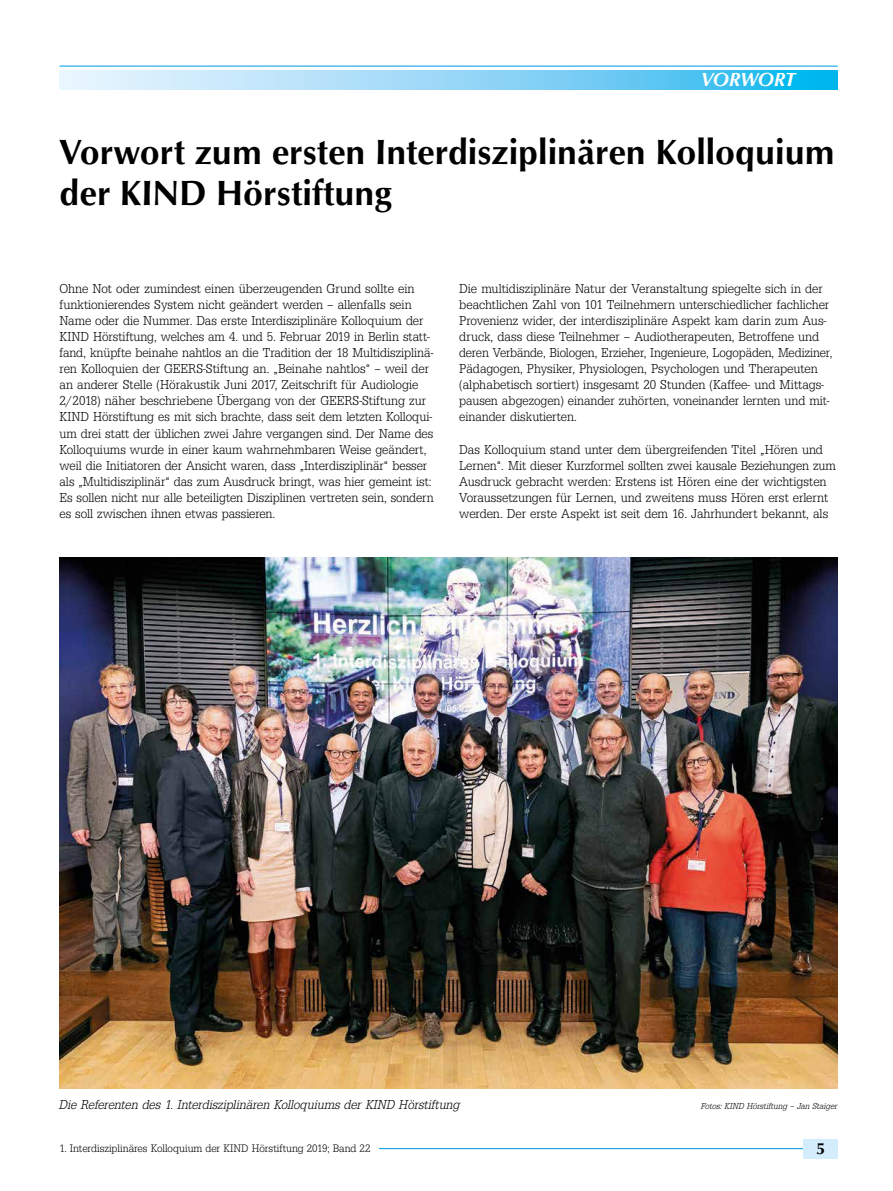
<style>
.page{position:relative;width:893px;height:1191px;background:#fff}
.page>*{position:absolute;margin:0;border:0;box-sizing:border-box;transform-origin:0 0}
.t1{font:700 36px/40.5px "Opus";color:#000}
.t2{font:italic 700 19.5px "Opus";letter-spacing:-.015em;color:#fff}
.t3{font:700 16.5px "Opus";color:#000}
.t4{font:13.5px/16px "Egyptienne Std Nr Light";color:#000}
.t5{font:italic 13.5px "Egyptienne Std Nr Light";color:#000}
.t6{font:11.25px "Egyptienne Std Nr Light";color:#000}
.t7{font:italic 9px "Egyptienne Std Nr Light";color:#000}
</style>
<div class="page">
<hr style="left:77px;top:1148px;width:727px;height:1px;background:#009fe3">
<hr style="left:60px;top:66px;width:778px;height:1px;background:#009fe3">
<div style="left:804px;top:1139px;width:34px;height:19px;background:#d4edfc"></div>
<svg style="left:60px;top:71px;width:778px;height:19px;background:#8cd6f6"></svg>
<div style="left:60px;top:1143px;width:319px;height:46px;background:#fff"></div>
<img style="left:60px;top:557px;width:778px;height:531px">
<h2 class="t2" style="left:701px;top:69px;width:96px">VORWORT</h2>
<h1 class="t1" style="left:60px;top:132px;width:777px">Vorwort zum ersten Interdisziplinären Kolloquium der KIND Hörstiftung</h1>
<p class="t4" style="left:60px;top:280px;width:376px">Ohne Not oder zumindest einen überzeugenden Grund sollte ein funktionierendes System nicht geändert werden – allenfalls sein Name oder die Nummer. Das erste Interdisziplinäre Kolloquium der KIND Hörstiftung, welches am 4. und 5. Februar 2019 in Berlin statt&shy;fand, knüpfte beinahe nahtlos an die Tradition der 18 Multidisziplinä&shy;ren Kolloquien der GEERS-Stiftung an. „Beinahe nahtlos“ – weil der an anderer Stelle (Hörakustik Juni 2017, Zeitschrift für Audiologie 2/2018) näher beschriebene Übergang von der GEERS-Stiftung zur KIND Hörstiftung es mit sich brachte, dass seit dem letzten Kolloqui&shy;um drei statt der üblichen zwei Jahre vergangen sind. Der Name des Kolloquiums wurde in einer kaum wahrnehmbaren Weise geändert, weil die Initiatoren der Ansicht waren, dass „Interdisziplinär“ besser als „Multidisziplinär“ das zum Ausdruck bringt, was hier gemeint ist:<br>Es sollen nicht nur alle beteiligten Disziplinen vertreten sein, sondern es soll zwischen ihnen etwas passieren.</p>
<p class="t4" style="left:459px;top:280px;width:375px">Die multidisziplinäre Natur der Veranstaltung spiegelte sich in der beachtlichen Zahl von 101 Teilnehmern unterschiedlicher fachlicher Provenienz wider, der interdisziplinäre Aspekt kam darin zum Aus&shy;druck, dass diese Teilnehmer – Audiotherapeuten, Betroffene und deren Verbände, Biologen, Erzieher, Ingenieure, Logopäden, Mediziner, Pädagogen, Physiker, Physiologen, Psychologen und Therapeuten (alphabetisch sortiert) insgesamt 20 Stunden (Kaffee- und Mittags&shy;pausen abgezogen) einander zuhörten, voneinander lernten und mit&shy;einander diskutierten.</p>
<p class="t4" style="left:459px;top:441px;width:378px">Das Kolloquium stand unter dem übergreifenden Titel „Hören und Lernen“. Mit dieser Kurzformel sollten zwei kausale Beziehungen zum Ausdruck gebracht werden: Erstens ist Hören eine der wichtigsten Voraussetzungen für Lernen, und zweitens muss Hören erst erlernt werden. Der erste Aspekt ist seit dem 16. Jahrhundert bekannt, als</p>
<p class="t5" style="left:60px;top:1097px;width:402px">Die Referenten des 1. Interdisziplinären Kolloquiums der KIND Hörstiftung</p>
<p class="t7" style="left:701px;top:1101px;width:138px">Fotos: KIND Hörstiftung – Jan Staiger</p>
<p class="t6" style="left:60px;top:1141px;width:312px">1. Interdisziplinäres Kolloquium der KIND Hörstiftung 2019; Band 22</p>
<p class="t3" style="left:816px;top:1138px;width:11px">5</p>
</div>
